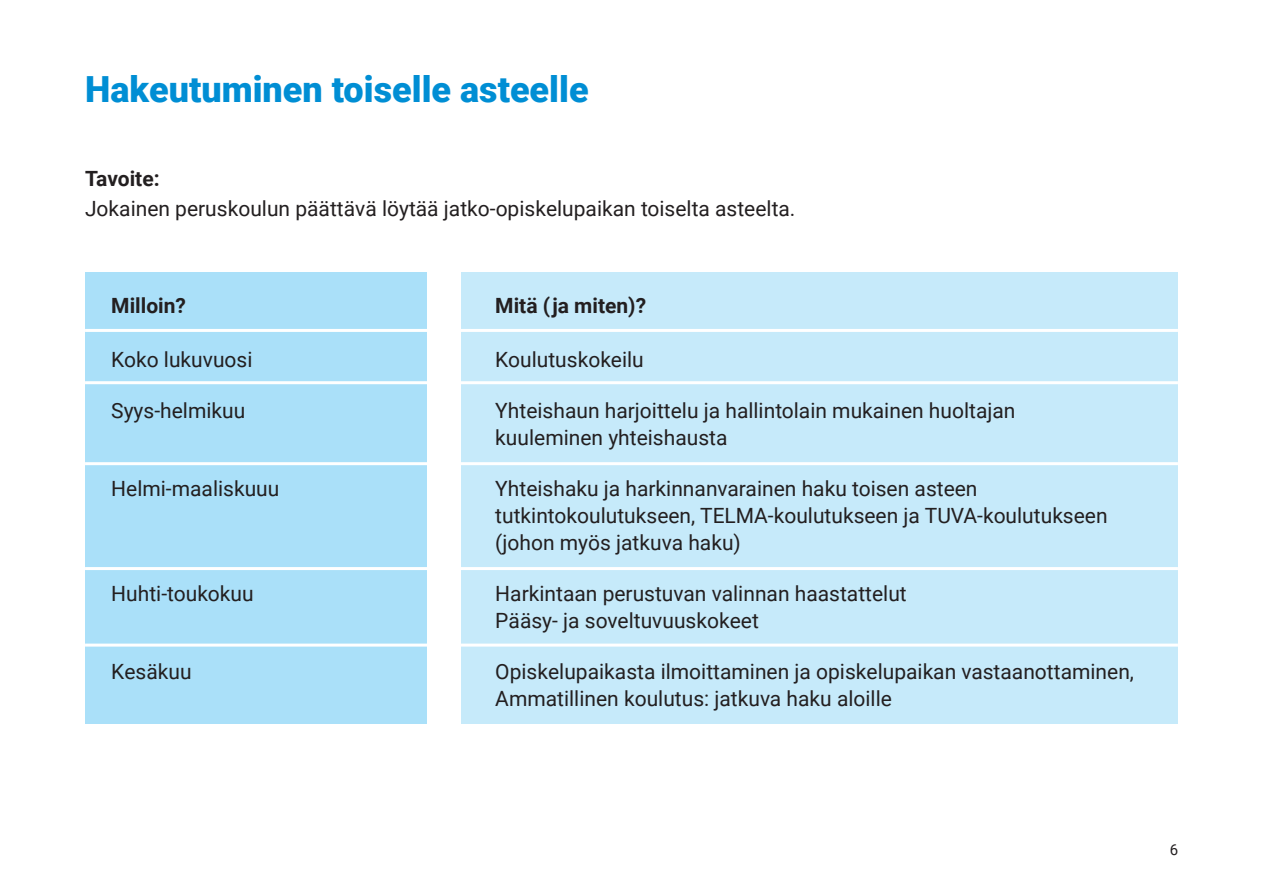
<style>
.page{position:relative;width:1263px;height:893px;background:#fff}
.page>*{position:absolute;margin:0;border:0;box-sizing:border-box;transform-origin:0 0}
.Otsikko{font:900 36px "Roboto";color:#008ed4}
.Leipis{font:21px "Roboto";color:#231f20}
.Leipis-2{font:700 21px "Roboto";color:#231f20}
.t1{font:15px "Roboto";color:#231f20}
</style>
<div class="page">
<div style="left:85px;top:272px;width:342px;height:451px;background:#aae0f9"></div>
<div style="left:461px;top:272px;width:717px;height:451px;background:#c6eafa"></div>
<hr style="left:85px;top:381px;width:1093px;height:3px;background:#fff">
<hr style="left:85px;top:329px;width:1093px;height:3px;background:#fff">
<hr style="left:85px;top:462px;width:1093px;height:3px;background:#fff">
<hr style="left:85px;top:567px;width:1093px;height:3px;background:#fff">
<hr style="left:85px;top:644px;width:1093px;height:3px;background:#fff">
<p class="Otsikko" style="left:85px;top:63px;width:505px">Hakeutuminen toiselle asteelle</p>
<p class="Leipis-2" style="left:85px;top:164px;width:76px">Tavoite:</p>
<p class="Leipis" style="left:85px;top:194px;width:712px">Jokainen peruskoulun päättävä löytää jatko-opiskelupaikan toiselta asteelta.</p>
<p class="Leipis-2" style="left:111px;top:290px;width:76px">Milloin?</p>
<p class="Leipis-2" style="left:495px;top:290px;width:152px">Mitä (ja miten)?</p>
<p class="Leipis" style="left:111px;top:344px;width:143px">Koko lukuvuosi</p>
<p class="Leipis" style="left:495px;top:344px;width:150px">Koulutuskokeilu</p>
<p class="Leipis" style="left:111px;top:395px;width:136px">Syys-helmikuu</p>
<p class="Leipis" style="left:495px;top:395px;width:522px">Yhteishaun harjoittelu ja hallintolain mukainen huoltajan</p>
<p class="Leipis" style="left:495px;top:422px;width:234px">kuuleminen yhteishausta</p>
<p class="Leipis" style="left:111px;top:473px;width:170px">Helmi-maaliskuuu</p>
<p class="Leipis" style="left:495px;top:473px;width:484px">Yhteishaku ja harkinnanvarainen haku toisen asteen</p>
<p class="Leipis" style="left:495px;top:500px;width:614px">tutkintokoulutukseen, TELMA-koulutukseen ja TUVA-koulutukseen</p>
<p class="Leipis" style="left:495px;top:527px;width:247px">(johon myös jatkuva haku)</p>
<p class="Leipis" style="left:111px;top:578px;width:144px">Huhti-toukokuu</p>
<p class="Leipis" style="left:495px;top:578px;width:413px">Harkintaan perustuvan valinnan haastattelut</p>
<p class="Leipis" style="left:495px;top:605px;width:265px">Pääsy- ja soveltuvuuskokeet</p>
<p class="Leipis" style="left:111px;top:656px;width:82px">Kesäkuu</p>
<p class="Leipis" style="left:495px;top:656px;width:640px">Opiskelupaikasta ilmoittaminen ja opiskelupaikan vastaanottaminen,</p>
<p class="Leipis" style="left:495px;top:683px;width:398px">Ammatillinen koulutus: jatkuva haku aloille</p>
<p class="t1" style="left:1170px;top:840px;width:10px">6</p>
</div>
